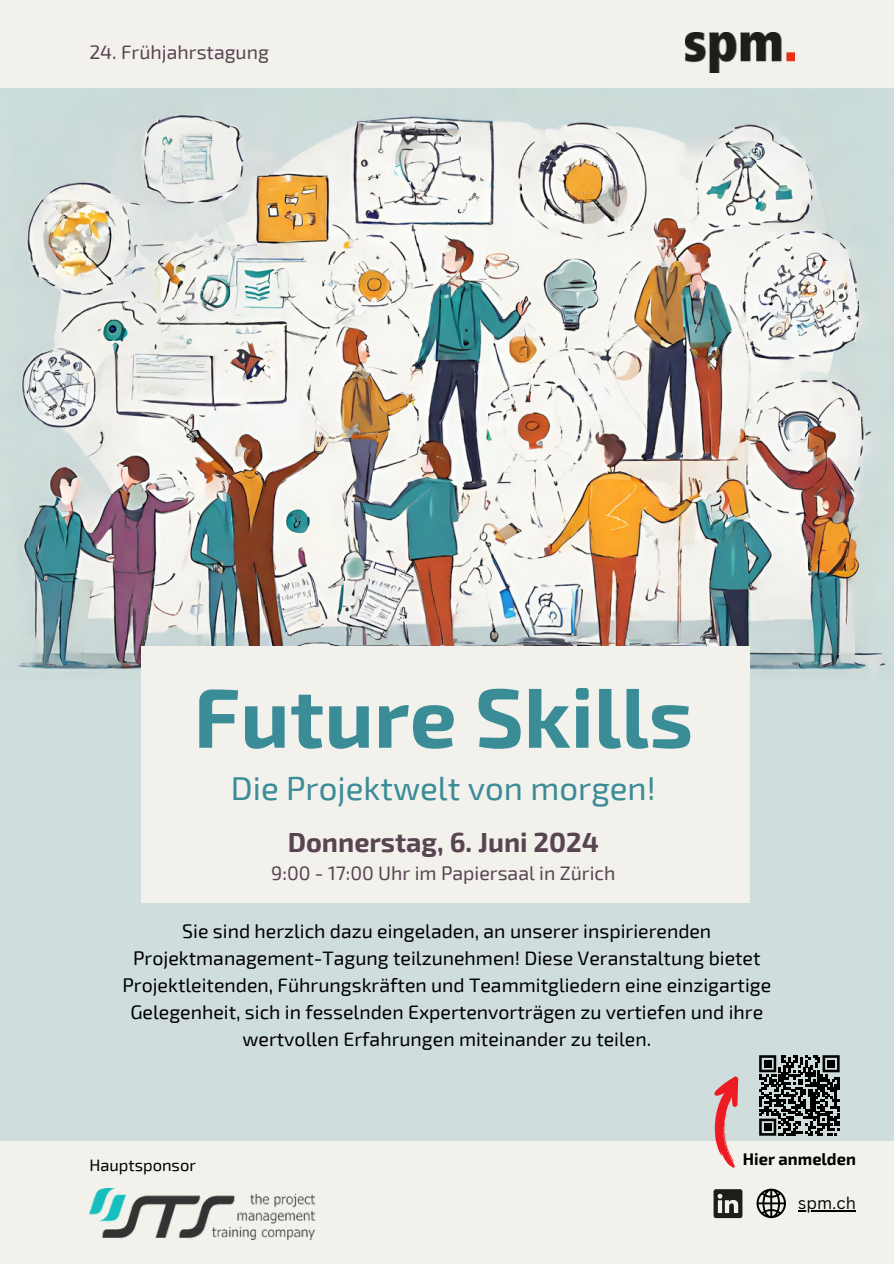
<style>
.page{position:relative;width:894px;height:1264px;background:#fff}
.page>*{position:absolute;margin:0;border:0;box-sizing:border-box;transform-origin:0 0}
.t1{font:700 84px "Exo 2";color:#3a8c97}
.t2{font:33px "Exo 2";color:#3a8c97}
.t3{font:700 27px "Exo 2";color:#584551}
.t4{font:19.5px/27px "Exo 2";color:#000;text-align:center}
.t5{font:19.5px "Exo 2";color:#584551}
.t6{font:700 16.5px "Exo 2";color:#000}
.t7{font:16.5px "Exo 2";color:#000}
.t8{font:16.5px "Canva Sans";color:#000}
</style>
<div class="page">
<div style="left:0;top:0;width:893px;height:1263px;background:#f2f1ec"></div>
<img style="left:0;top:89px;width:893px;height:590px">
<img style="left:685px;top:33px;width:109px;height:39px">
<div style="left:0;top:679px;width:893px;height:461px;background:#cfdddd"></div>
<div style="left:141px;top:646px;width:608px;height:257px;background:#f2f1ec"></div>
<svg style="left:685px;top:1055px;width:154px;height:113px"></svg>
<svg style="left:713px;top:1189px;width:29px;height:29px"></svg>
<svg style="left:756px;top:1188px;width:29px;height:29px"></svg>
<hr style="left:798px;top:1210px;width:57px;height:1px;background:#000">
<img style="left:89px;top:1188px;width:225px;height:51px">
<h2 class="t5" style="left:89px;top:39px;width:181px">24. Frühjahrstagung</h2>
<p class="t1" style="left:193px;top:663px;width:501px">Future Skills</p>
<p class="t2" style="left:231px;top:766px;width:426px">Die Projektwelt von morgen!</p>
<p class="t3" style="left:287px;top:824px;width:312px">Donnerstag, 6. Juni 2024</p>
<p class="t5" style="left:271px;top:860px;width:345px">9:00 - 17:00 Uhr im Papiersaal in Zürich</p>
<h2 class="t4" style="left:122px;top:916px;width:650px">Sie sind herzlich dazu eingeladen, an unserer inspirierenden Projektmanagement-Tagung teilzunehmen! Diese Veranstaltung bietet Projektleitenden, Führungskräften und Teammitgliedern eine einzigartige Gelegenheit, sich in fesselnden Expertenvorträgen zu vertiefen und ihre wertvollen Erfahrungen miteinander zu teilen.</h2>
<p class="t7" style="left:89px;top:1154px;width:108px">Hauptsponsor</p>
<h3 class="t6" style="left:742px;top:1148px;width:114px">Hier anmelden</h3>
<p class="t8" style="left:798px;top:1191px;width:59px">spm.ch</p>
</div>
